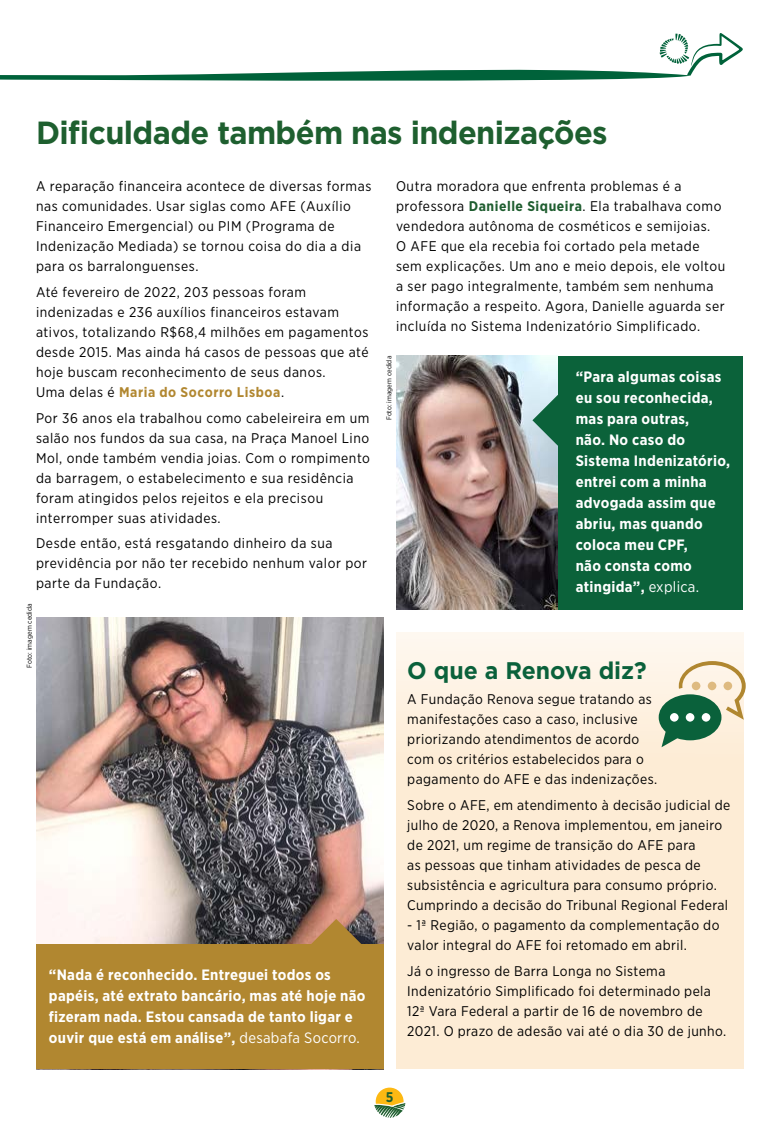
<style>
.page{position:relative;width:780px;height:1126px;background:#fff}
.page>*{position:absolute;margin:0;border:0;box-sizing:border-box;transform-origin:0 0}
.t1{font:700 32px "Gotham";letter-spacing:-.02em;color:#1e5f2f;scale:.96 1}
.t2{font:700 24px "Gotham";color:#0a613b;scale:.96 1}
.t3{font:700 15px/21px "Gotham Narrow";letter-spacing:.02em;color:#fff}
.t4{font:14px/20px "Gotham Narrow";letter-spacing:.04em;color:#000}
.t5{font:700 14px "Gotham Narrow";color:#1e5f2f}
.t6{font:7px "Gotham Narrow";letter-spacing:.01em;color:#000}
.s1{font-weight:700;color:#1e5d2f}
.s2{font-weight:700;color:#b18730}
.s3{font-weight:400}
</style>
<div class="page">
<img style="left:396px;top:356px;width:161px;height:253px">
<img style="left:36px;top:618px;width:348px;height:326px">
<div style="left:396px;top:632px;width:348px;height:437px;background:linear-gradient(to bottom,#fef2e3,#fde9cf)"></div>
<svg style="left:0;top:33px;width:742px;height:48px"></svg>
<svg style="left:658px;top:661px;width:87px;height:86px"></svg>
<div style="left:670px;top:713px;width:8px;height:8px;background:#fff;border-radius:50%"></div>
<div style="left:685px;top:713px;width:9px;height:8px;background:#fff;border-radius:50%"></div>
<div style="left:701px;top:713px;width:9px;height:8px;background:#fff;border-radius:50%"></div>
<div style="left:691px;top:681px;width:9px;height:9px;background:#deba80;border-radius:50%"></div>
<div style="left:707px;top:681px;width:9px;height:9px;background:#deba80;border-radius:50%"></div>
<div style="left:723px;top:681px;width:9px;height:9px;background:#deba80;border-radius:50%"></div>
<div style="left:36px;top:944px;width:348px;height:125px;background:#b18730"></div>
<div style="left:557px;top:356px;width:185px;height:253px;background:#0b623a"></div>
<svg style="left:311px;top:918px;width:50px;height:26px"></svg>
<svg style="left:532px;top:395px;width:26px;height:50px"></svg>
<svg style="left:374px;top:1087px;width:31px;height:30px"></svg>
<h1 class="t1" style="left:36px;top:111px;width:597px">Dificuldade também nas indenizações</h1>
<p class="t4" style="left:396px;top:176px;width:331px">Outra moradora que enfrenta problemas é a professora <span class="s1">Danielle Siqueira</span>. Ela trabalhava como vendedora autônoma de cosméticos e semijoias.<br>O AFE que ela recebia foi cortado pela metade sem explicações. Um ano e meio depois, ele voltou a ser pago integralmente, também sem nenhuma informação a respeito. Agora, Danielle aguarda ser incluída no Sistema Indenizatório Simplificado.</p>
<p class="t4" style="left:36px;top:176px;width:337px">A reparação financeira acontece de diversas formas nas comunidades. Usar siglas como AFE (Auxílio Financeiro Emergencial) ou PIM (Programa de Indenização Mediada) se tornou coisa do dia a dia para os barralonguenses.</p>
<p class="t4" style="left:36px;top:281px;width:334px">Até fevereiro de 2022, 203 pessoas foram indenizadas e 236 auxílios financeiros estavam ativos, totalizando R$68,4 milhões em pagamentos desde 2015. Mas ainda há casos de pessoas que até hoje buscam reconhecimento de seus danos.<br>Uma delas é <span class="s2">Maria do Socorro Lisboa</span>.</p>
<p class="t4" style="left:36px;top:407px;width:335px">Por 36 anos ela trabalhou como cabeleireira em um salão nos fundos da sua casa, na Praça Manoel Lino Mol, onde também vendia joias. Com o rompimento da barragem, o estabelecimento e sua residência foram atingidos pelos rejeitos e ela precisou interromper suas atividades.</p>
<p class="t4" style="left:36px;top:533px;width:332px">Desde então, está resgatando dinheiro da sua previdência por não ter recebido nenhum valor por parte da Fundação.</p>
<p class="t6" style="left:384px;top:420px;width:66px;rotate:-90deg">Foto: imagem cedida</p>
<p class="t3" style="left:575px;top:366px;width:156px">“Para algumas coisas eu sou reconhecida, mas para outras,<br>não. No caso do<br>Sistema Indenizatório, entrei com a minha advogada assim que abriu, mas quando coloca meu CPF,<br>não consta como atingida”, <span class="s3">explica.</span></p>
<p class="t6" style="left:25px;top:667px;width:66px;rotate:-90deg">Foto: imagem cedida</p>
<p class="t3" style="left:49px;top:963px;width:318px">“Nada é reconhecido. Entreguei todos os papéis, até extrato bancário, mas até hoje não fizeram nada. Estou cansada de tanto ligar e ouvir que está em análise”, <span class="s3">desabafa Socorro.</span></p>
<h2 class="t2" style="left:407px;top:654px;width:251px">O que a Renova diz?</h2>
<p class="t4" style="left:407px;top:689px;width:251px">A Fundação Renova segue tratando as manifestações caso a caso, inclusive priorizando atendimentos de acordo com os critérios estabelecidos para o pagamento do AFE e das indenizações.</p>
<p class="t4" style="left:407px;top:794px;width:325px">Sobre o AFE, em atendimento à decisão judicial de julho de 2020, a Renova implementou, em janeiro de 2021, um regime de transição do AFE para<br>as pessoas que tinham atividades de pesca de subsistência e agricultura para consumo próprio.<br>Cumprindo a decisão do Tribunal Regional Federal</p>
<p class="t4" style="left:407px;top:914px;width:313px">- 1ª Região, o pagamento da complementação do valor integral do AFE foi retomado em abril.</p>
<p class="t4" style="left:407px;top:960px;width:320px">Já o ingresso de Barra Longa no Sistema Indenizatório Simplificado foi determinado pela 12ª Vara Federal a partir de 16 de novembro de 2021. O prazo de adesão vai até o dia 30 de junho.</p>
<p class="t5" style="left:386px;top:1088px;width:9px">5</p>
</div>
